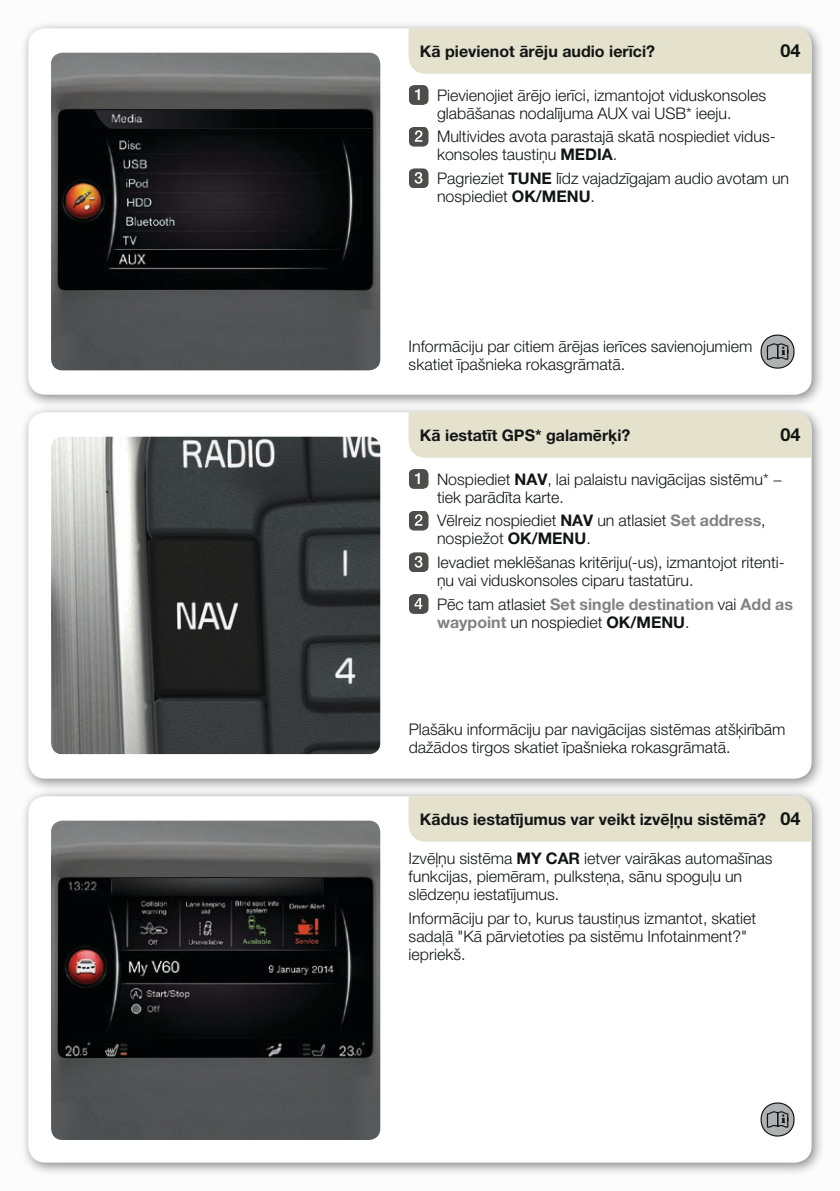
<style>
.page{position:relative;width:840px;height:1191px;background:#fff}
.page>*{position:absolute;margin:0;border:0;box-sizing:border-box;transform-origin:0 0}
.t1{font:700 18px "Helvetica Neue ECG";color:#121515}
.t2{font:300 16px/18px "Helvetica Neue ECG";color:#121515}
.t3{font:700 16px "Helvetica Neue ECG";color:#121515}
.t4{font:700 16px/18px "Helvetica Neue ECG";color:#818282}
.s1{font-weight:700}
.s2{font-weight:700;color:#818282}
.s3{font-weight:300;color:#121515}
.s4{color:#121515}
</style>
<div class="page">
<div style="left:0;top:0;width:839px;height:1191px;background:#f6f6f6"></div>
<div style="left:20px;top:20px;width:804px;height:388px;background:#121515;opacity:.5"></div>
<div style="left:28px;top:28px;width:783px;height:367px;background:#fff;border-radius:17px"></div>
<div style="left:20px;top:404px;width:804px;height:388px;background:#121515;opacity:.5"></div>
<div style="left:28px;top:412px;width:783px;height:366px;background:#fff;border-radius:17px"></div>
<div style="left:20px;top:788px;width:804px;height:388px;background:#121515;opacity:.5"></div>
<div style="left:28px;top:796px;width:783px;height:366px;background:#fff;border-radius:17px"></div>
<div style="left:408px;top:28px;width:403px;height:46px;background:#e4e1cc"></div>
<img style="left:51px;top:53px;width:329px;height:317px">
<hr style="left:66px;top:109px;width:296px;height:1px;background:#121515">
<div style="left:408px;top:412px;width:403px;height:46px;background:#e4e1cc"></div>
<img style="left:51px;top:437px;width:329px;height:317px">
<div style="left:408px;top:796px;width:403px;height:45px;background:#e4e1cc"></div>
<img style="left:51px;top:820px;width:329px;height:320px">
<svg style="left:66px;top:877px;width:296px;height:1px"></svg>
<svg style="left:409px;top:85px;width:19px;height:20px"></svg>
<svg style="left:409px;top:127px;width:19px;height:20px"></svg>
<svg style="left:409px;top:168px;width:19px;height:20px"></svg>
<svg style="left:760px;top:334px;width:34px;height:35px"></svg>
<svg style="left:409px;top:469px;width:19px;height:20px"></svg>
<svg style="left:409px;top:511px;width:19px;height:19px"></svg>
<svg style="left:409px;top:552px;width:19px;height:20px"></svg>
<svg style="left:409px;top:594px;width:19px;height:20px"></svg>
<svg style="left:760px;top:1102px;width:34px;height:34px"></svg>
<p class="t3" style="left:420px;top:41px;width:236px">Kā pievienot ārēju audio ierīci?</p>
<p class="t1" style="left:780px;top:40px;width:22px">04</p>
<p class="t2" style="left:437px;top:86px;width:330px">Pievienojiet ārējo ierīci, izmantojot viduskonsoles glabāšanas nodalījuma AUX vai USB* ieeju.</p>
<p class="t2" style="left:437px;top:128px;width:340px">Multivides avota parastajā skatā nospiediet vidus&shy;konsoles taustiņu <span class="s1">MEDIA</span>.</p>
<p class="t2" style="left:437px;top:169px;width:353px">Pagrieziet <span class="s1">TUNE</span> līdz vajadzīgajam audio avotam un nospiediet <span class="s1">OK/MENU</span>.</p>
<p class="t2" style="left:408px;top:337px;width:345px">Informāciju par citiem ārējas ierīces savienojumiem skatiet īpašnieka rokasgrāmatā.</p>
<p class="t1" style="left:780px;top:423px;width:22px">04</p>
<p class="t3" style="left:420px;top:425px;width:212px">Kā iestatīt GPS* galamērķi?</p>
<p class="t2" style="left:437px;top:470px;width:347px">Nospiediet <span class="s1">NAV</span>, lai palaistu navigācijas sistēmu* − tiek parādīta karte.</p>
<p class="t2" style="left:437px;top:511px;width:330px">Vēlreiz nospiediet <span class="s1">NAV</span> un atlasiet <span class="s2">Set address</span>, nospiežot <span class="s1">OK/MENU</span>.</p>
<p class="t2" style="left:437px;top:553px;width:349px">Ievadiet meklēšanas kritēriju(-us), izmantojot ritenti&shy;ņu vai viduskonsoles ciparu tastatūru.</p>
<p class="t4" style="left:437px;top:594px;width:357px"><span class="s3">Pēc tam atlasiet</span> Set single destination <span class="s3">vai</span> Add as waypoint <span class="s3">un nospiediet</span> <span class="s4">OK/MENU</span><span class="s3">.</span></p>
<p class="t2" style="left:408px;top:720px;width:378px">Plašāku informāciju par navigācijas sistēmas atšķirībām dažādos tirgos skatiet īpašnieka rokasgrāmatā.</p>
<p class="t3" style="left:420px;top:809px;width:347px">Kādus iestatījumus var veikt izvēļņu sistēmā?</p>
<p class="t2" style="left:408px;top:849px;width:365px">Izvēļņu sistēma <span class="s1">MY CAR</span> ietver vairākas automašīnas funkcijas, piemēram, pulksteņa, sānu spoguļu un slēdzeņu iestatījumus.</p>
<p class="t2" style="left:408px;top:909px;width:349px">Informāciju par to, kurus taustiņus izmantot, skatiet sadaļā "Kā pārvietoties pa sistēmu Infotainment?" iepriekš.</p>
<p class="t1" style="left:780px;top:807px;width:22px">04</p>
</div>
